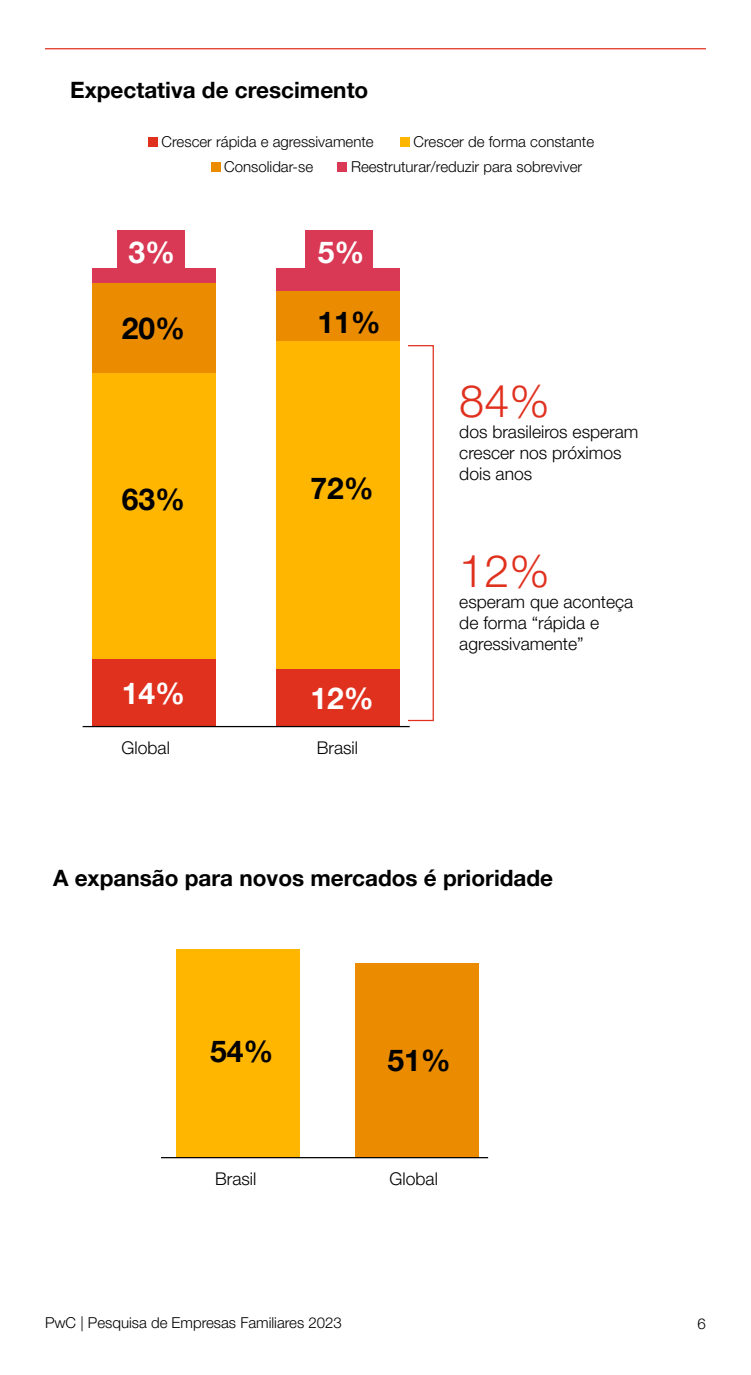
<style>
.page{position:relative;width:751px;height:1375px;background:#fff}
.page>*{position:absolute;margin:0;border:0;box-sizing:border-box;transform-origin:0 0}
.t1{font:300 45px "Helvetica Neue LT Pro";color:#e0301e}
.t2{font:700 30px "Helvetica Neue LT Pro";color:#000}
.t3{font:700 30px "Helvetica Neue LT Pro";color:#fff}
.t4{font:700 22.5px "Helvetica Neue LT Pro";color:#000}
.t5{font:300 17.5px/21px "Helvetica Neue LT Pro";color:#000}
.t6{font:300 15px "Helvetica Neue LT Pro";color:#000}
</style>
<div class="page">
<hr style="left:45px;top:48px;width:660px;height:1px;background:#e0301e">
<div style="left:92px;top:659px;width:124px;height:68px;background:#e0301e"></div>
<div style="left:92px;top:373px;width:124px;height:286px;background:#ffb600"></div>
<div style="left:92px;top:283px;width:124px;height:90px;background:#eb8c00"></div>
<div style="left:92px;top:268px;width:124px;height:15px;background:#d93954"></div>
<div style="left:276px;top:669px;width:124px;height:58px;background:#e0301e"></div>
<div style="left:276px;top:341px;width:124px;height:328px;background:#ffb600"></div>
<div style="left:276px;top:291px;width:124px;height:50px;background:#eb8c00"></div>
<div style="left:276px;top:268px;width:124px;height:23px;background:#d93954"></div>
<div style="left:117px;top:230px;width:68px;height:41px;background:#d93954"></div>
<div style="left:305px;top:230px;width:67px;height:41px;background:#d93954"></div>
<div style="left:148px;top:137px;width:10px;height:10px;background:#e0301e"></div>
<div style="left:400px;top:137px;width:9px;height:10px;background:#ffb600"></div>
<div style="left:211px;top:162px;width:9px;height:10px;background:#eb8c00"></div>
<div style="left:337px;top:162px;width:10px;height:10px;background:#d93954"></div>
<hr style="left:82px;top:726px;width:327px;height:1px;background:#000">
<div style="left:354px;top:963px;width:124px;height:195px;background:#eb8c00"></div>
<div style="left:176px;top:949px;width:123px;height:209px;background:#ffb600"></div>
<hr style="left:161px;top:1157px;width:326px;height:1px;background:#000">
<h3 class="t4" style="left:70px;top:76px;width:299px">Expectativa de crescimento</h3>
<p class="t6" style="left:161px;top:132px;width:213px">Crescer rápida e agressivamente</p>
<p class="t6" style="left:413px;top:132px;width:182px">Crescer de forma constante</p>
<h2 class="t3" style="left:128px;top:234px;width:48px">3%</h2>
<h2 class="t2" style="left:122px;top:310px;width:65px">20%</h2>
<h2 class="t2" style="left:122px;top:481px;width:65px">63%</h2>
<h2 class="t3" style="left:122px;top:675px;width:65px">14%</h2>
<p class="t6" style="left:224px;top:157px;width:90px">Consolidar-se</p>
<p class="t6" style="left:351px;top:157px;width:232px">Reestruturar/reduzir para sobreviver</p>
<h2 class="t3" style="left:317px;top:234px;width:48px">5%</h2>
<h2 class="t2" style="left:317px;top:303px;width:65px">11%</h2>
<h2 class="t2" style="left:310px;top:470px;width:65px">72%</h2>
<h2 class="t3" style="left:310px;top:680px;width:65px">12%</h2>
<h1 class="t1" style="left:459px;top:374px;width:92px">84%</h1>
<p class="t5" style="left:459px;top:421px;width:180px">dos brasileiros esperam crescer nos próximos dois anos</p>
<h1 class="t1" style="left:459px;top:544px;width:92px">12%</h1>
<p class="t5" style="left:459px;top:591px;width:175px">esperam que aconteça de forma “rápida e agressivamente”</p>
<p class="t5" style="left:121px;top:737px;width:50px">Global</p>
<p class="t5" style="left:316px;top:737px;width:43px">Brasil</p>
<h3 class="t4" style="left:53px;top:864px;width:501px">A expansão para novos mercados é prioridade</h3>
<h2 class="t2" style="left:210px;top:1033px;width:65px">54%</h2>
<h2 class="t2" style="left:387px;top:1042px;width:65px">51%</h2>
<p class="t5" style="left:215px;top:1168px;width:43px">Brasil</p>
<p class="t5" style="left:389px;top:1168px;width:50px">Global</p>
<p class="t6" style="left:45px;top:1314px;width:298px">PwC | Pesquisa de Empresas Familiares 2023</p>
<p class="t6" style="left:697px;top:1315px;width:10px">6</p>
</div>
